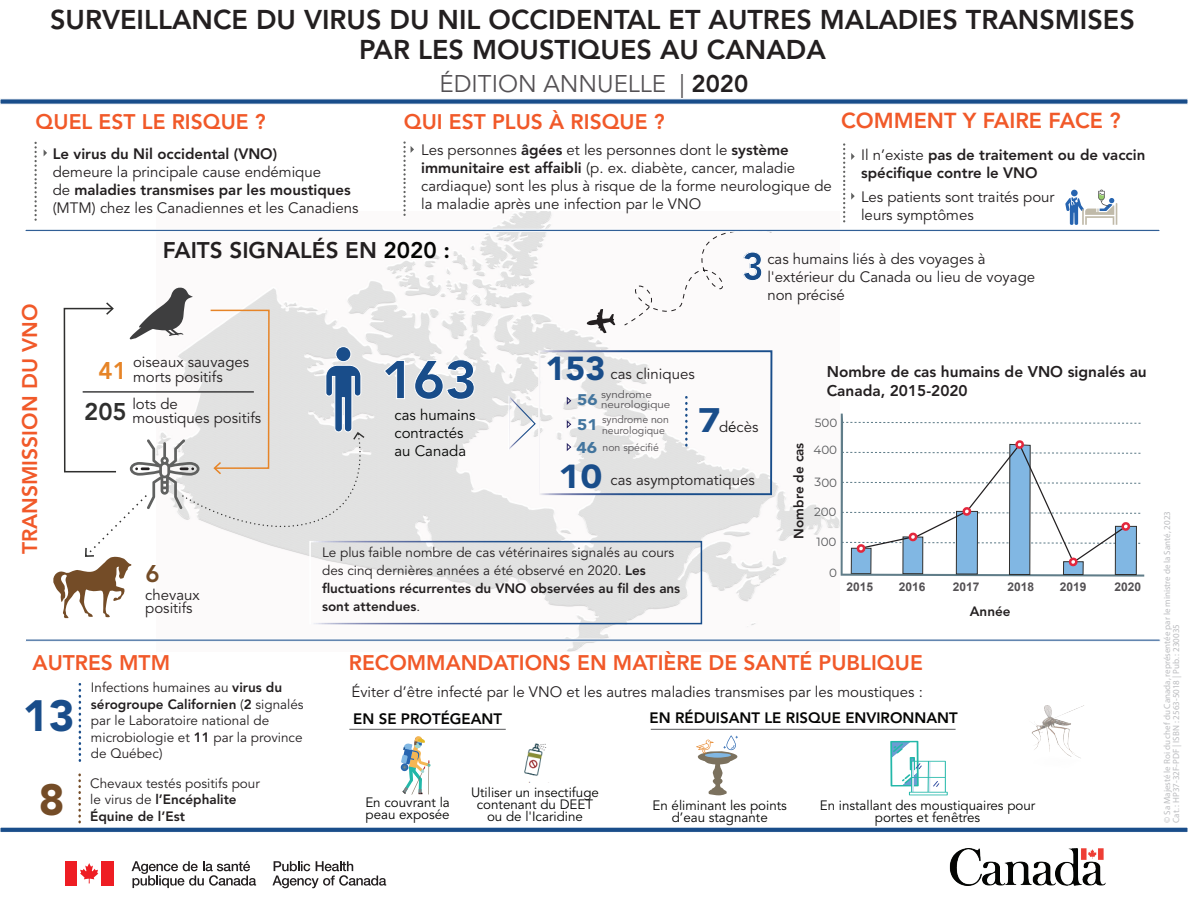
<style>
.page{position:relative;width:1188px;height:918px;background:#fff}
.page>*{position:absolute;margin:0;border:0;box-sizing:border-box;transform-origin:0 0}
.t1{font:900 54px "Avenir LT Std";color:#194d8a}
.t2{font:900 43.5px "Avenir LT Std";color:#194d8a}
.t3{font:900 43.5px "Avenir LT Std";color:#744c27}
.t4{font:900 39px "Avenir LT Std";color:#194d8a;scale:.93 1}
.t5{font:900 33.75px "Avenir LT Std";color:#194d8a;scale:1.13 1}
.t6{font:900 33px "Avenir LT Std";color:#194d8a}
.t7{font:900 33px "Avenir LT Std";color:#194d8a;scale:1.13 1}
.t8{font:800 27px/30px "Avenir LT Std";color:#231f20;text-align:center}
.t9{font:24px "Avenir LT Std";color:#545154}
.t10{font:800 24px "Avenir LT Std";color:#2f2f2e}
.t11{font:800 24px "Avenir LT Std";color:#e68427}
.t12{font:800 24px "Avenir LT Std";color:#744c27}
.t13{font:800 22.5px "Avenir LT Std";color:#231f20}
.t14{font:800 21.6px "Avenir LT Std";color:#f15929}
.t15{font:800 21px "Avenir LT Std";color:#f15929}
.t16{font:900 15.6px "Avenir LT Std";color:#43759e;scale:1.13 1}
.t17{font:800 15.45px/18.5px "Avenir LT Std";color:#231f20}
.t18{font:900 15.3px "Avenir LT Std";color:#43759e;scale:1.13 1}
.t19{font:15px/18px "Avenir LT Std";color:#231f20}
.t20{font:800 15px/18px "Avenir LT Std";color:#231f20}
.t21{font:800 15px "Avenir LT Std";color:#050504}
.t22{font:15px/18px "Avenir LT Std";color:#040503}
.t23{font:13.5px/16.5px "Avenir LT Std";color:#231f20}
.t24{font:13.5px/12px "Avenir LT Std";color:#050504;text-align:center}
.t25{font:800 13.5px "Avenir LT Std";color:#231f20}
.t26{font:700 12px "Arial";color:#545154}
.t27{font:11.85px "Montserrat";letter-spacing:-.005em;color:#57585a}
.t28{font:10.5px/10.5px "Avenir LT Std";color:#545154}
.t29{font:10.5px/10.5px "Avenir LT Std";color:#545154;text-align:center;scale:1.11 1}
.t30{font:9px/9px "Myriad Pro";color:#bcbdc0}
.s1{font-weight:800;color:#231f20}
.s2{font-weight:800}
.s3{font-weight:400}
.s4{color:#040503}
</style>
<div class="page">
<img style="left:156px;top:212px;width:683px;height:439px">
<img style="left:1032px;top:705px;width:52px;height:54px">
<svg style="left:78px;top:773px;width:3px;height:50px"></svg>
<svg style="left:401px;top:736px;width:30px;height:59px"></svg>
<svg style="left:696px;top:735px;width:42px;height:60px"></svg>
<hr style="left:349px;top:729px;width:157px;height:1px;background:#57585a">
<hr style="left:651px;top:729px;width:305px;height:1px;background:#57585a">
<div style="left:309px;top:541px;width:393px;height:83px;border:2px solid #fff"></div>
<svg style="left:53px;top:287px;width:318px;height:331px"></svg>
<svg style="left:384px;top:360px;width:21px;height:39px"></svg>
<svg style="left:414px;top:359px;width:61px;height:41px"></svg>
<svg style="left:587px;top:309px;width:28px;height:24px"></svg>
<svg style="left:623px;top:227px;width:149px;height:99px"></svg>
<svg style="left:1065px;top:190px;width:52px;height:35px"></svg>
<svg style="left:843px;top:143px;width:2px;height:79px"></svg>
<svg style="left:851px;top:153px;width:4px;height:7px"></svg>
<svg style="left:851px;top:193px;width:4px;height:7px"></svg>
<svg style="left:34px;top:142px;width:3px;height:79px"></svg>
<svg style="left:44px;top:150px;width:3px;height:6px"></svg>
<svg style="left:507px;top:395px;width:30px;height:57px"></svg>
<svg style="left:890px;top:741px;width:58px;height:54px"></svg>
<img style="left:950px;top:849px;width:156px;height:37px">
<svg style="left:0;top:827px;width:1188px;height:5px;background:#3c689b"></svg>
<img style="left:524px;top:743px;width:25px;height:40px">
<div style="left:538px;top:350px;width:234px;height:145px;border:2px solid #fff"></div>
<svg style="left:567px;top:397px;width:4px;height:8px"></svg>
<svg style="left:567px;top:421px;width:4px;height:7px"></svg>
<svg style="left:567px;top:444px;width:4px;height:7px"></svg>
<svg style="left:685px;top:396px;width:3px;height:51px"></svg>
<svg style="left:841px;top:414px;width:303px;height:163px"></svg>
<svg style="left:846px;top:439px;width:294px;height:136px"></svg>
<svg style="left:403px;top:141px;width:11px;height:75px"></svg>
<svg style="left:0;top:99px;width:1188px;height:5px;background:#3a669a"></svg>
<div style="left:25px;top:229px;width:1135px;height:2px;background:#194d8a;border:1px solid #fff"></div>
<hr style="left:25px;top:639px;width:1135px;height:2px;background:#194d8a">
<svg style="left:79px;top:683px;width:2px;height:79px"></svg>
<div style="left:65px;top:861px;width:12px;height:24px;background:#ee1d23"></div>
<svg style="left:80px;top:863px;width:18px;height:20px"></svg>
<div style="left:101px;top:861px;width:12px;height:24px;background:#ee1d23"></div>
<svg style="left:272px;top:861px;width:114px;height:27px"></svg>
<svg style="left:132px;top:861px;width:124px;height:27px"></svg>
<h3 class="t8" style="left:50px;top:5px;width:1086px">SURVEILLANCE DU VIRUS DU NIL OCCIDENTAL ET AUTRES MALADIES TRANSMISES<br>PAR LES MOUSTIQUES AU CANADA</h3>
<h3 class="t9" style="left:440px;top:70px;width:310px">ÉDITION ANNUELLE | <span class="s1">2020</span></h3>
<h3 class="t15" style="left:36px;top:110px;width:232px">QUEL EST LE RISQUE ?</h3>
<p class="t20" style="left:53px;top:145px;width:226px">Le virus du Nil occidental (VNO)</p>
<p class="t19" style="left:53px;top:163px;width:307px">demeure la principale cause endémique<br>de <span class="s2">maladies transmises par les moustiques </span>(MTM) chez les Canadiennes et les Canadiens</p>
<h3 class="t15" style="left:404px;top:110px;width:262px">QUI EST PLUS À RISQUE ?</h3>
<p class="t19" style="left:421px;top:142px;width:412px">Les personnes <span class="s2">âgées</span> et les personnes dont le <span class="s2">système immunitaire est affaibli</span> (p. ex. diabète, cancer, maladie cardiaque) sont les plus à risque de la forme neurologique de la maladie après une infection par le VNO</p>
<h3 class="t14" style="left:841px;top:108px;width:281px">COMMENT Y FAIRE FACE ?</h3>
<p class="t20" style="left:861px;top:146px;width:286px"><span class="s3">Il n’existe</span> pas de traitement ou de vaccin spécifique contre le VNO</p>
<p class="t19" style="left:861px;top:188px;width:195px">Les patients sont traités pour leurs symptômes</p>
<h3 class="t15" style="left:17px;top:554px;width:252px;rotate:-90deg">TRANSMISSION DU VNO</h3>
<h3 class="t13" style="left:163px;top:237px;width:289px">FAITS SIGNALÉS EN <span class="s4">2020 :</span></h3>
<h3 class="t4" style="left:742px;top:243px;width:24px">3</h3>
<p class="t19" style="left:767px;top:251px;width:269px">cas humains liés à des voyages à l'extérieur du Canada ou lieu de voyage non précisé</p>
<h3 class="t11" style="left:99px;top:356px;width:30px">41</h3>
<h3 class="t10" style="left:84px;top:398px;width:44px">205</h3>
<p class="t19" style="left:133px;top:354px;width:118px;line-height:15px">oiseaux sauvages morts positifs</p>
<p class="t19" style="left:132px;top:398px;width:130px;line-height:13.5px">lots de<br>moustiques positifs</p>
<h3 class="t12" style="left:146px;top:560px;width:16px">6</h3>
<p class="t19" style="left:145px;top:588px;width:56px;line-height:13.5px">chevaux positifs</p>
<h1 class="t1" style="left:381px;top:347px;width:97px">163</h1>
<p class="t22" style="left:394px;top:406px;width:83px">cas humains contractés au Canada</p>
<h3 class="t6" style="left:546px;top:349px;width:61px">153</h3>
<p class="t19" style="left:611px;top:366px;width:86px">cas cliniques</p>
<p class="t29" style="left:577px;top:389px;width:85px">syndrome<br><sup>56</sup> neurologique</p>
<p class="t18" style="left:577px;top:415px;width:20px">51</p>
<p class="t16" style="left:577px;top:438px;width:20px">46</p>
<p class="t28" style="left:602px;top:415px;width:68px">syndrome non neurologique</p>
<h3 class="t5" style="left:698px;top:400px;width:21px">7</h3>
<p class="t28" style="left:603px;top:442px;width:58px">non spécifié</p>
<p class="t19" style="left:719px;top:418px;width:41px">d<span class="s4">é</span>cès</p>
<h3 class="t7" style="left:558px;top:456px;width:40px">10</h3>
<p class="t19" style="left:611px;top:472px;width:146px">cas asymptomatiques</p>
<p class="t23" style="left:322px;top:544px;width:360px;line-height:18px">Le plus faible nombre de cas vétérinaires signalés au cours des cinq dernières années a été observé en 2020. <span class="s2">Les fluctuations récurrentes du VNO observées au fil des ans sont attendues</span>.</p>
<p class="t25" style="left:791px;top:539px;width:97px;rotate:-90deg">Nombre de cas</p>
<p class="t17" style="left:827px;top:363px;width:322px">Nombre de cas humains de VNO signalés au<br>Canada, 2015-2020</p>
<p class="t27" style="left:815px;top:415px;width:24px">500</p>
<p class="t27" style="left:813px;top:441px;width:25px">400</p>
<p class="t27" style="left:815px;top:474px;width:24px">300</p>
<p class="t27" style="left:814px;top:504px;width:24px">200</p>
<p class="t27" style="left:816px;top:534px;width:22px">100</p>
<p class="t27" style="left:829px;top:565px;width:9px">0</p>
<p class="t26" style="left:847px;top:578px;width:28px">2015</p>
<p class="t26" style="left:899px;top:578px;width:28px">2016</p>
<p class="t26" style="left:1007px;top:578px;width:28px">2018</p>
<p class="t26" style="left:953px;top:578px;width:28px">2017</p>
<p class="t26" style="left:1060px;top:578px;width:28px">2019</p>
<p class="t26" style="left:1114px;top:578px;width:28px">2020</p>
<p class="t25" style="left:970px;top:604px;width:42px">Année</p>
<h3 class="t15" style="left:33px;top:650px;width:139px">AUTRES MTM</h3>
<h3 class="t15" style="left:349px;top:651px;width:575px">RECOMMANDATIONS EN MATIÈRE DE SANTÉ PUBLIQUE</h3>
<h2 class="t2" style="left:23px;top:689px;width:53px">13</h2>
<h2 class="t3" style="left:39px;top:774px;width:27px">8</h2>
<p class="t23" style="left:91px;top:680px;width:214px">Infections humaines au <span class="s2">virus du sérogroupe Californien</span> (<span class="s2">2</span> signalés par le Laboratoire national de microbiologie et <span class="s2">11</span> par la province de Québec)</p>
<p class="t23" style="left:90px;top:775px;width:171px">Chevaux testés positifs pour le virus de <span class="s2">l’Encéphalite<br>Équine de l’Est</span></p>
<p class="t19" style="left:351px;top:684px;width:573px">Éviter d’être infecté par le VNO et les autres maladies transmises par les moustiques :</p>
<p class="t21" style="left:353px;top:710px;width:150px">EN SE PROTÉGEANT</p>
<p class="t21" style="left:650px;top:709px;width:310px">EN RÉDUISANT LE RISQUE ENVIRONNANT</p>
<p class="t24" style="left:365px;top:797px;width:86px;text-align:left">En couvrant la peau exposée</p>
<p class="t24" style="left:471px;top:787px;width:129px">Utiliser un insectifuge contenant du DEET ou de l'Icaridine</p>
<p class="t24" style="left:653px;top:799px;width:136px">En éliminant les points d’eau stagnante</p>
<p class="t24" style="left:820px;top:800px;width:217px">En installant des moustiquaires pour portes et fenêtres</p>
<p class="t30" style="left:1162px;top:823px;width:313px;rotate:-90deg">© Sa Majesté le Roi du chef du Canada, représentée par le ministre de la Santé, 2023<br>Cat. : HP37-32F-PDF | ISBN : 2563-5018 | Pub. : 230035</p>
</div>
